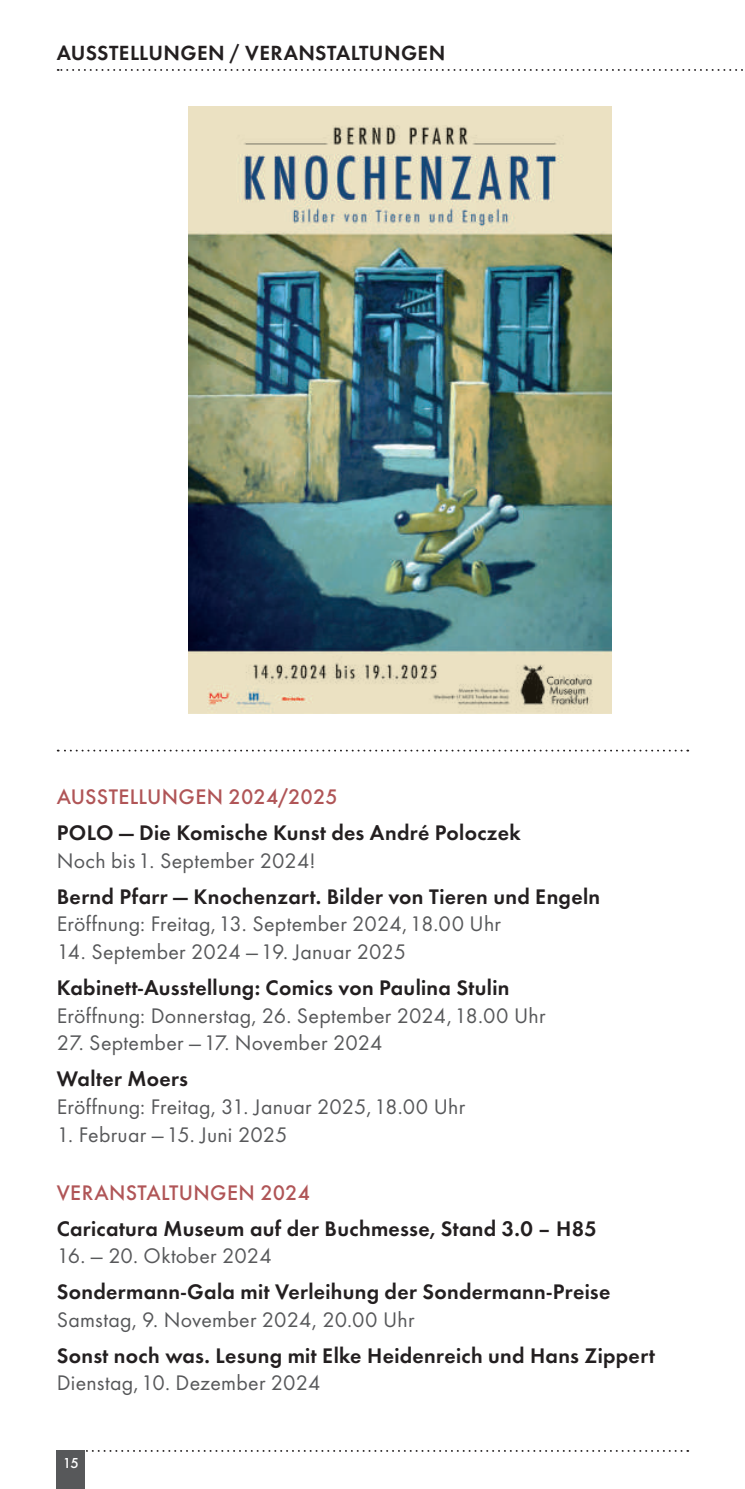
<style>
.page{position:relative;width:745px;height:1489px;background:#fff}
.page>*{position:absolute;margin:0;border:0;box-sizing:border-box;transform-origin:0 0}
.t1{font:22px "Futura T";letter-spacing:.01em;color:#57585a}
.t2{font:600 22px "Futura T";letter-spacing:.015em;color:#231f20}
.t3{font:500 22px "Futura T";letter-spacing:.015em;color:#b05557}
.t4{font:600 21.25px "Futura T";letter-spacing:.015em;color:#231f20}
.t5{font:500 15px "Futura T";color:#fff}
</style>
<div class="page">
<svg style="left:86px;top:1450px;width:601px;height:1px"></svg>
<div style="left:57px;top:1449px;width:28px;height:39px;background:#57585a"></div>
<svg style="left:58px;top:69px;width:685px;height:2px"></svg>
<svg style="left:58px;top:749px;width:629px;height:2px"></svg>
<img style="left:188px;top:106px;width:423px;height:607px">
<p class="t4" style="left:57px;top:41px;width:390px">AUSSTELLUNGEN / VERANSTALTUNGEN</p>
<p class="t3" style="left:57px;top:784px;width:282px">AUSSTELLUNGEN 2024/2025</p>
<p class="t2" style="left:57px;top:819px;width:465px">POLO — Die Komische Kunst des André Poloczek</p>
<p class="t1" style="left:57px;top:847px;width:260px">Noch bis1. September 2024!</p>
<p class="t2" style="left:57px;top:883px;width:544px">Bernd Pfarr — Knochenzart. Bilder von Tieren und Engeln</p>
<p class="t1" style="left:57px;top:911px;width:445px">Eröffnung: Freitag,13. September 2024,18.00 Uhr</p>
<p class="t1" style="left:57px;top:938px;width:350px">14. September 2024 —19. Januar 2025</p>
<p class="t2" style="left:57px;top:974px;width:454px">Kabinett-Ausstellung: Comics von Paulina Stulin</p>
<p class="t1" style="left:57px;top:1002px;width:490px">Eröffnung: Donnerstag, 26. September 2024,18.00 Uhr</p>
<p class="t1" style="left:57px;top:1030px;width:327px">27. September —17. November 2024</p>
<p class="t2" style="left:57px;top:1065px;width:133px">Walter Moers</p>
<p class="t1" style="left:57px;top:1093px;width:409px">Eröffnung: Freitag, 31. Januar 2025,18.00 Uhr</p>
<p class="t1" style="left:57px;top:1121px;width:232px">1. Februar —15. Juni 2025</p>
<p class="t3" style="left:57px;top:1179px;width:255px">VERANSTALTUNGEN 2024</p>
<p class="t2" style="left:57px;top:1215px;width:541px">Caricatura Museum auf der Buchmesse, Stand 3.0 – H85</p>
<p class="t1" style="left:57px;top:1242px;width:216px">16. — 20. Oktober 2024</p>
<p class="t2" style="left:57px;top:1278px;width:555px">Sondermann-Gala mit Verleihung der Sondermann-Preise</p>
<p class="t1" style="left:57px;top:1306px;width:359px">Samstag, 9. November 2024, 20.00 Uhr</p>
<p class="t2" style="left:57px;top:1342px;width:599px">Sonst noch was. Lesung mit Elke Heidenreich und Hans Zippert</p>
<p class="t1" style="left:57px;top:1369px;width:265px">Dienstag,10. Dezember 2024</p>
<p class="t5" style="left:63px;top:1453px;width:18px">15</p>
</div>
